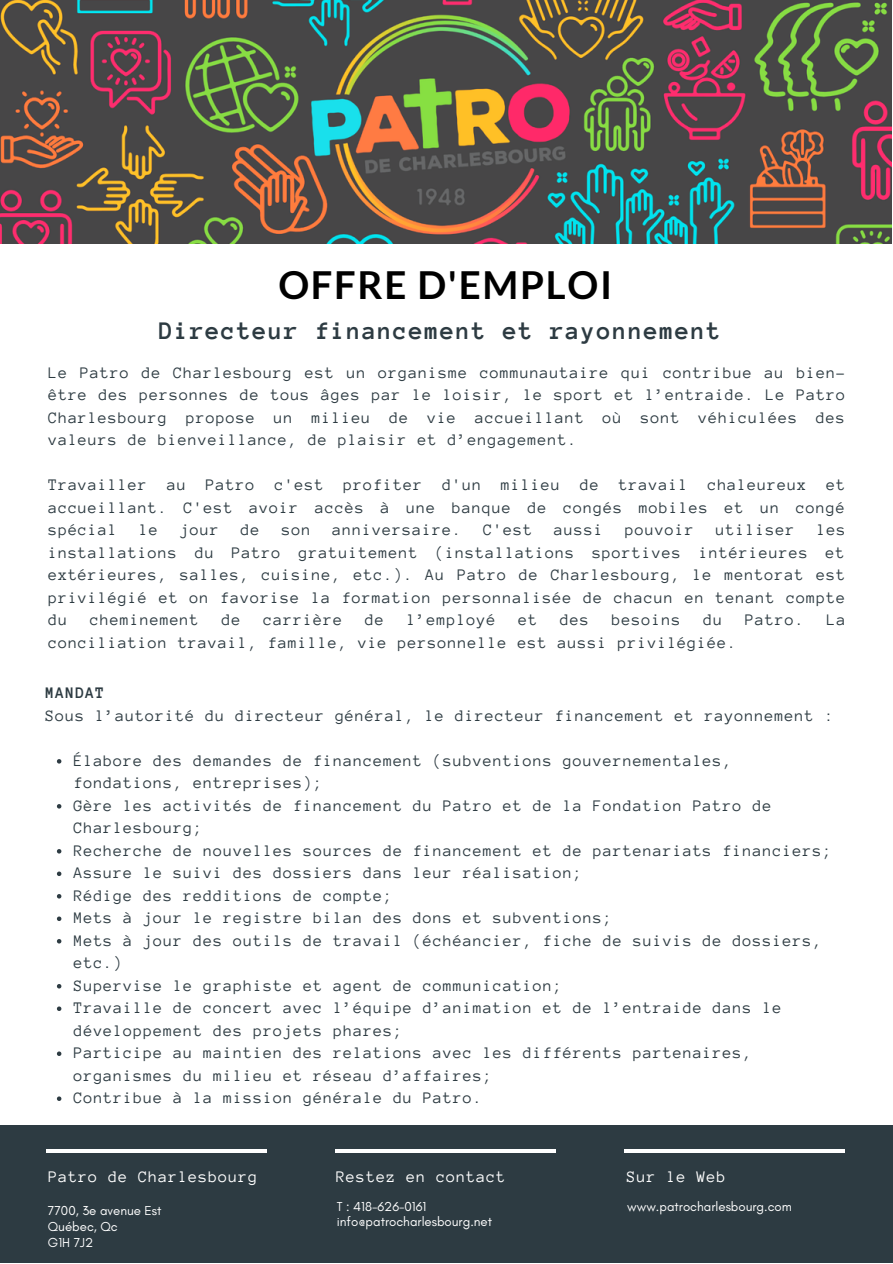
<style>
.page{position:relative;width:893px;height:1264px;background:#fff}
.page>*{position:absolute;margin:0;border:0;box-sizing:border-box;transform-origin:0 0}
.t1{font:700 38.55px "Lato";letter-spacing:.045em;color:#000}
.t2{font:700 25.8px "Anonymous Pro";letter-spacing:.06em;color:#2d3b42}
.t3{font:16.5px/22.5px "Anonymous Pro";letter-spacing:.06em;color:#2d3b42;text-align:justify}
.t4{font:16.5px "Anonymous Pro";letter-spacing:.06em;color:#fff}
.t5{font:700 16.5px "Anonymous Pro";letter-spacing:.06em;color:#2d3b42}
.t6{font:13.2px/15.8px "Glacial Indifference";color:#fff}
</style>
<div class="page">
<img style="left:0;top:0;width:891px;height:244px">
<div style="left:0;top:1124px;width:892px;height:138px;background:#2d3b42"></div>
<svg style="left:46px;top:1149px;width:221px;height:3px"></svg>
<svg style="left:624px;top:1149px;width:220px;height:3px"></svg>
<svg style="left:335px;top:1149px;width:220px;height:3px"></svg>
<svg style="left:57px;top:759px;width:4px;height:4px"></svg>
<svg style="left:57px;top:804px;width:4px;height:4px"></svg>
<svg style="left:57px;top:849px;width:4px;height:4px"></svg>
<svg style="left:57px;top:871px;width:4px;height:5px"></svg>
<svg style="left:57px;top:894px;width:4px;height:4px"></svg>
<svg style="left:57px;top:916px;width:4px;height:5px"></svg>
<svg style="left:57px;top:939px;width:4px;height:4px"></svg>
<svg style="left:57px;top:984px;width:4px;height:4px"></svg>
<svg style="left:57px;top:1006px;width:4px;height:5px"></svg>
<svg style="left:57px;top:1051px;width:4px;height:4px"></svg>
<svg style="left:57px;top:1096px;width:4px;height:4px"></svg>
<h1 class="t1" style="left:278px;top:261px;width:335px">OFFRE D'EMPLOI</h1>
<h2 class="t2" style="left:159px;top:318px;width:563px">Directeur financement et rayonnement</h2>
<p class="t3" style="left:48px;top:361px;width:798px">Le Patro de Charlesbourg est un organisme communautaire qui contribue au bien&shy;être des personnes de tous âges par le loisir, le sport et l’entraide. Le Patro Charlesbourg propose un milieu de vie accueillant où sont véhiculées des valeurs de bienveillance, de plaisir et d’engagement.</p>
<p class="t3" style="left:48px;top:474px;width:798px">Travailler au Patro c'est profiter d'un milieu de travail chaleureux et accueillant. C'est avoir accès à une banque de congés mobiles et un congé spécial</p>
<p class="t3" style="left:139px;top:519px;width:20px">le</p>
<p class="t3" style="left:180px;top:519px;width:40px">jour</p>
<p class="t3" style="left:241px;top:519px;width:20px">de</p>
<p class="t3" style="left:282px;top:519px;width:30px">son</p>
<p class="t3" style="left:332px;top:519px;width:130px">anniversaire.</p>
<p class="t3" style="left:483px;top:519px;width:50px">C'est</p>
<p class="t3" style="left:554px;top:519px;width:50px">aussi</p>
<p class="t3" style="left:625px;top:519px;width:70px">pouvoir</p>
<p class="t3" style="left:715px;top:519px;width:80px">utiliser</p>
<p class="t3" style="left:48px;top:519px;width:798px;text-indent:768px">les installations du Patro gratuitement (installations sportives intérieures et extérieures, salles, cuisine, etc.). Au Patro de Charlesbourg, le mentorat est privilégié et on favorise la formation personnalisée de chacun en tenant compte du</p>
<p class="t3" style="left:90px;top:609px;width:110px">cheminement</p>
<p class="t3" style="left:222px;top:609px;width:20px">de</p>
<p class="t3" style="left:263px;top:609px;width:80px">carrière</p>
<p class="t3" style="left:365px;top:609px;width:20px">de</p>
<p class="t3" style="left:407px;top:609px;width:90px">l’employé</p>
<p class="t3" style="left:518px;top:609px;width:20px">et</p>
<p class="t3" style="left:560px;top:609px;width:30px">des</p>
<p class="t3" style="left:612px;top:609px;width:70px">besoins</p>
<p class="t3" style="left:703px;top:609px;width:20px">du</p>
<p class="t3" style="left:745px;top:609px;width:60px">Patro.</p>
<p class="t3" style="left:826px;top:609px;width:20px">La</p>
<p class="t3" style="left:48px;top:631px;width:689px">conciliation travail, famille, vie personnelle est aussi privilégiée.</p>
<p class="t5" style="left:46px;top:685px;width:60px">MANDAT</p>
<p class="t3" style="left:46px;top:704px;width:789px">Sous l’autorité du directeur général, le directeur financement et rayonnement :</p>
<p class="t3" style="left:74px;top:749px;width:759px;text-align:left">Élabore des demandes de financement (subventions gouvernementales, fondations, entreprises);<br>Gère les activités de financement du Patro et de la Fondation Patro de Charlesbourg;<br>Recherche de nouvelles sources de financement et de partenariats financiers; Assure le suivi des dossiers dans leur réalisation;<br>Rédige des redditions de compte;<br>Mets à jour le registre bilan des dons et subventions;<br>Mets à jour des outils de travail (échéancier, fiche de suivis de dossiers, etc.)<br>Supervise le graphiste et agent de communication;<br>Travaille de concert avec l’équipe d’animation et de l’entraide dans le développement des projets phares;<br>Participe au maintien des relations avec les différents partenaires, organismes du milieu et réseau d’affaires;<br>Contribue à la mission générale du Patro.</p>
<p class="t4" style="left:48px;top:1168px;width:211px">Patro de Charlesbourg</p>
<p class="t6" style="left:48px;top:1202px;width:115px">7700, 3e avenue Est<br>Québec, Qc<br>G1H 7J2</p>
<p class="t4" style="left:336px;top:1168px;width:171px">Restez en contact</p>
<p class="t6" style="left:337px;top:1198px;width:157px">T : 418-626-0161 info@patrocharlesbourg.net</p>
<p class="t4" style="left:626px;top:1168px;width:101px">Sur le Web</p>
<p class="t6" style="left:627px;top:1198px;width:166px">www.patrocharlesbourg.com</p>
</div>
